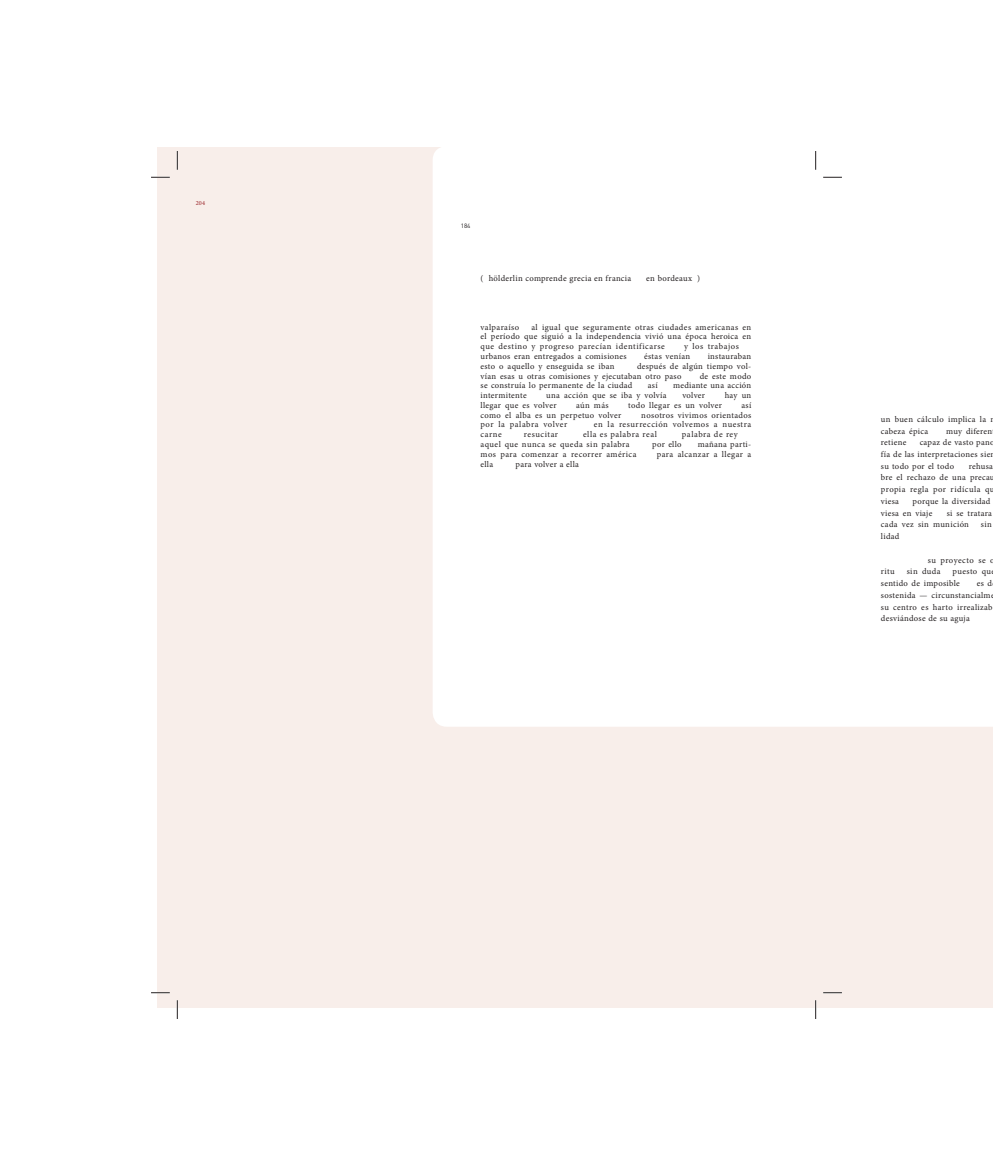
<style>
.page{position:relative;width:993px;height:1170px;background:#fff}
.page>*{position:absolute;margin:0;border:0;box-sizing:border-box;transform-origin:0 0}
.t1{font:8.62px/11.8px "Minion Pro";letter-spacing:.04em;color:#231f20}
.t2{font:6.25px "Minion Pro";color:#961b21}
.t3{font:6.25px "DIN Pro";color:#231f20}
</style>
<div class="page">
<div style="left:158px;top:147px;width:834px;height:860px;background:#f8eeea"></div>
<div style="left:433px;top:147px;width:559px;height:579px;background:#fff"></div>
<svg style="left:151px;top:176px;width:19px;height:2px"></svg>
<svg style="left:822px;top:176px;width:19px;height:2px"></svg>
<svg style="left:151px;top:991px;width:19px;height:2px"></svg>
<svg style="left:823px;top:992px;width:18px;height:1px"></svg>
<svg style="left:176px;top:151px;width:2px;height:19px"></svg>
<svg style="left:176px;top:1000px;width:2px;height:18px"></svg>
<svg style="left:814px;top:151px;width:2px;height:19px"></svg>
<svg style="left:814px;top:1000px;width:2px;height:18px"></svg>
<p class="t2" style="left:196px;top:200px;width:11px">204</p>
<p class="t3" style="left:460px;top:222px;width:11px">184</p>
<p class="t1" style="left:480px;top:273px;width:152px">( hölderlin comprende grecia en francia</p>
<p class="t1" style="left:646px;top:273px;width:55px">en bordeaux )</p>
<p class="t1" style="left:480px;top:322px;width:40px">valparaíso</p>
<p class="t1" style="left:480px;top:323px;width:272px;line-height:9.8px;text-align:justify;text-indent:51px">al igual que seguramente otras ciudades americanas en el período que siguió a la independencia vivió una época heroica en que destino y progreso parecían identificarse</p>
<p class="t1" style="left:684px;top:341px;width:56px">y los trabajos</p>
<p class="t1" style="left:480px;top:351px;width:147px">urbanos eran entregados a comisiones</p>
<p class="t1" style="left:644px;top:351px;width:47px">éstas venían</p>
<p class="t1" style="left:707px;top:351px;width:45px">instauraban</p>
<p class="t1" style="left:480px;top:361px;width:135px">esto o aquello y enseguida se iban</p>
<p class="t1" style="left:480px;top:362px;width:272px;line-height:9.8px;text-indent:156px">después de algún tiempo vol&shy;vían esas u otras comisiones y ejecutaban otro paso</p>
<p class="t1" style="left:699px;top:370px;width:53px">de este modo</p>
<p class="t1" style="left:480px;top:380px;width:153px">se construía lo permanente de la ciudad</p>
<p class="t1" style="left:647px;top:380px;width:11px">así</p>
<p class="t1" style="left:672px;top:380px;width:80px">mediante una acción</p>
<p class="t1" style="left:480px;top:390px;width:48px">intermitente</p>
<p class="t1" style="left:546px;top:390px;width:122px">una acción que se iba y volvía</p>
<p class="t1" style="left:682px;top:390px;width:24px">volver</p>
<p class="t1" style="left:724px;top:390px;width:28px">hay un</p>
<p class="t1" style="left:480px;top:400px;width:78px">llegar que es volver</p>
<p class="t1" style="left:576px;top:400px;width:34px">aún más</p>
<p class="t1" style="left:628px;top:400px;width:95px">todo llegar es un volver</p>
<p class="t1" style="left:741px;top:400px;width:11px">así</p>
<p class="t1" style="left:480px;top:410px;width:142px">como el alba es un perpetuo volver</p>
<p class="t1" style="left:641px;top:410px;width:112px">nosotros vivimos orientados</p>
<p class="t1" style="left:480px;top:419px;width:88px">por la palabra volver</p>
<p class="t1" style="left:593px;top:419px;width:159px">en la resurrección volvemos a nuestra</p>
<p class="t1" style="left:480px;top:429px;width:23px">carne</p>
<p class="t1" style="left:523px;top:429px;width:36px">resucitar</p>
<p class="t1" style="left:583px;top:429px;width:75px">ella es palabra real</p>
<p class="t1" style="left:681px;top:429px;width:58px">palabra de rey</p>
<p class="t1" style="left:480px;top:439px;width:151px">aquel que nunca se queda sin palabra</p>
<p class="t1" style="left:652px;top:439px;width:31px">por ello</p>
<p class="t1" style="left:697px;top:439px;width:55px">mañana parti-</p>
<p class="t1" style="left:480px;top:449px;width:157px">mos para comenzar a recorrer américa</p>
<p class="t1" style="left:656px;top:449px;width:96px">para alcanzar a llegar a</p>
<p class="t1" style="left:480px;top:458px;width:14px">ella</p>
<p class="t1" style="left:515px;top:458px;width:65px">para volver a ella</p>
<p class="t1" style="left:880px;top:414px;width:107px">un buen cálculo implica la cabeza épica</p>
<p class="t1" style="left:945px;top:425px;width:47px">muy diferen</p>
<p class="t1" style="left:880px;top:437px;width:115px;text-indent:39px">capaz de vasto pano fía de las interpretaciones sie su todo por el todo</p>
<p class="t1" style="left:880px;top:437px;width:27px">retiene</p>
<p class="t1" style="left:880px;top:461px;width:115px;text-indent:88px">rehusa bre el rechazo de una precau propia regla por ridícula qu viesa</p>
<p class="t1" style="left:880px;top:496px;width:111px;text-indent:32px">porque la diversidad viesa en viaje</p>
<p class="t1" style="left:880px;top:507px;width:112px;text-indent:66px">si se tratara cada vez sin munición</p>
<p class="t1" style="left:980px;top:519px;width:12px">sin</p>
<p class="t1" style="left:880px;top:531px;width:20px">lidad</p>
<p class="t1" style="left:927px;top:554px;width:68px">su proyecto se o</p>
<p class="t1" style="left:880px;top:566px;width:15px">ritu</p>
<p class="t1" style="left:906px;top:566px;width:35px">sin duda</p>
<p class="t1" style="left:880px;top:566px;width:111px;text-indent:72px">puesto qu sentido de imposible</p>
<p class="t1" style="left:880px;top:578px;width:115px;text-indent:96px">es d sostenida — circunstancialme su centro es harto irrealizab desviándose de su aguja</p>
</div>
